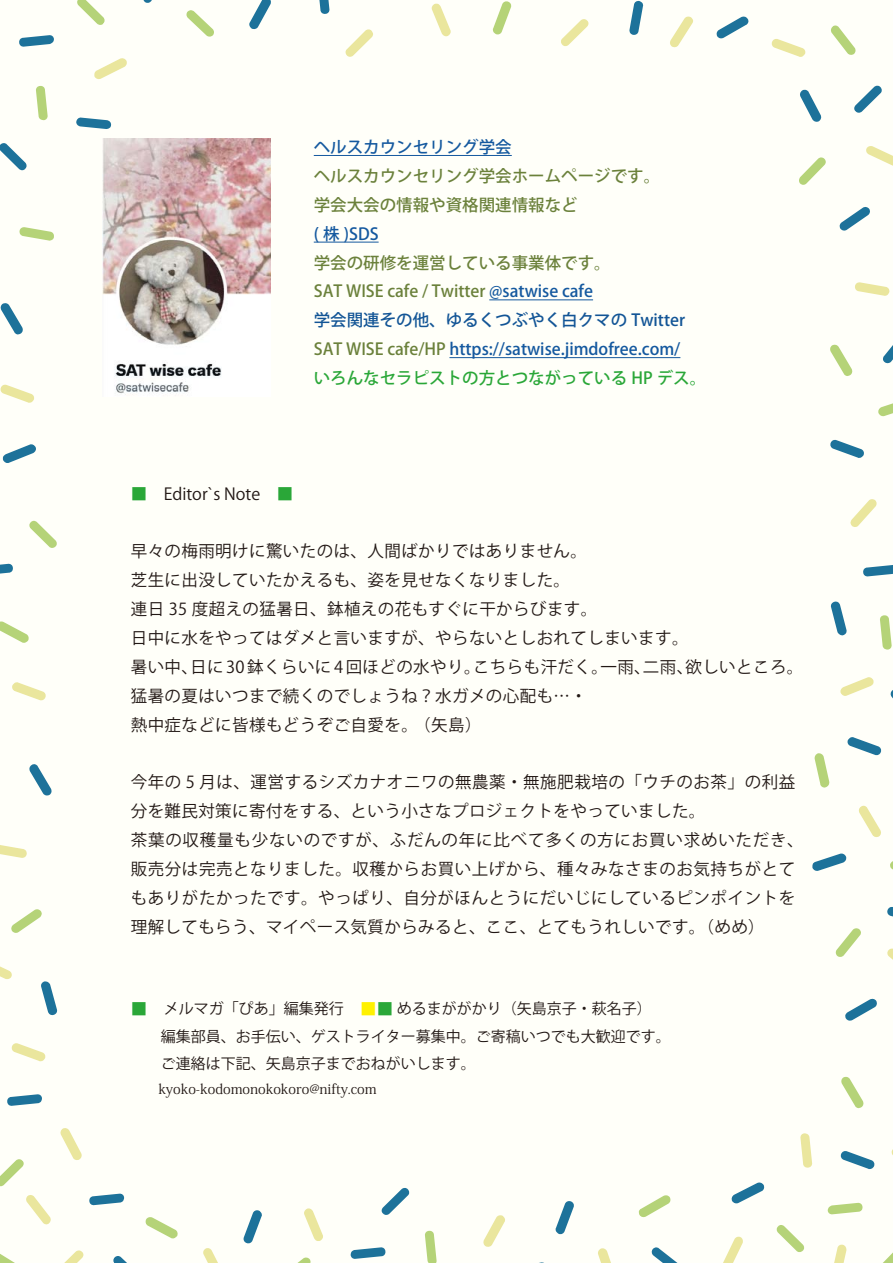
<style>
.page{position:relative;width:893px;height:1263px;background:#fffff9}
.page>*{position:absolute;margin:0;border:0;box-sizing:border-box;transform-origin:0 0}
.t1{font:16.5px/28.8px "Koz Go Pr 6 N";letter-spacing:.025em;color:#221815}
.t2{font:500 16.5px/28.8px "Koz Go Pr 6 N";color:#6b813b}
.t3{font:500 16.5px "Koz Go Pr 6 N";color:#15599f}
.t4{font:16.5px "Koz Go Pr 6 N";color:#221815}
.t5{font:16.5px "Koz Go Pr 6 N";color:#2aa738}
.t6{font:15px/26.2px "Koz Go Pr 6 N";color:#221815}
.t7{font:13.8px "Koz Min Pr 6 N";color:#221815}
.s1{color:#15599f}
.s2{color:#135596}
.s3{color:#2aa738}
.s4{font-size:16.5px;color:#fff100}
.s5{font-size:16.5px;color:#2aa738}
</style>
<div class="page">
<svg style="left:77px;top:0;width:28px;height:25px"></svg>
<svg style="left:36px;top:86px;width:12px;height:34px"></svg>
<svg style="left:19px;top:227px;width:35px;height:14px"></svg>
<svg style="left:0;top:1159px;width:24px;height:28px"></svg>
<svg style="left:145px;top:1217px;width:33px;height:21px"></svg>
<svg style="left:0;top:1254px;width:15px;height:9px"></svg>
<svg style="left:11px;top:909px;width:31px;height:24px"></svg>
<svg style="left:29px;top:521px;width:28px;height:27px"></svg>
<svg style="left:0;top:621px;width:29px;height:22px"></svg>
<svg style="left:776px;top:1225px;width:29px;height:27px"></svg>
<svg style="left:890px;top:861px;width:3px;height:9px"></svg>
<svg style="left:814px;top:753px;width:16px;height:35px"></svg>
<svg style="left:835px;top:928px;width:26px;height:29px"></svg>
<svg style="left:883px;top:1252px;width:10px;height:11px"></svg>
<svg style="left:831px;top:25px;width:25px;height:30px"></svg>
<svg style="left:880px;top:615px;width:12px;height:35px"></svg>
<svg style="left:799px;top:157px;width:27px;height:28px"></svg>
<svg style="left:830px;top:344px;width:23px;height:32px"></svg>
<svg style="left:492px;top:1px;width:20px;height:34px"></svg>
<svg style="left:186px;top:10px;width:28px;height:27px"></svg>
<svg style="left:878px;top:403px;width:15px;height:14px"></svg>
<svg style="left:297px;top:1257px;width:14px;height:6px"></svg>
<svg style="left:425px;top:1230px;width:12px;height:33px"></svg>
<svg style="left:639px;top:1195px;width:32px;height:22px"></svg>
<svg style="left:828px;top:1202px;width:35px;height:13px"></svg>
<svg style="left:841px;top:1076px;width:23px;height:32px"></svg>
<svg style="left:94px;top:58px;width:33px;height:21px"></svg>
<svg style="left:0;top:384px;width:34px;height:19px"></svg>
<svg style="left:561px;top:19px;width:27px;height:27px"></svg>
<svg style="left:771px;top:39px;width:35px;height:18px"></svg>
<svg style="left:64px;top:1250px;width:19px;height:13px"></svg>
<svg style="left:26px;top:1195px;width:25px;height:29px"></svg>
<svg style="left:0;top:966px;width:12px;height:13px"></svg>
<svg style="left:203px;top:1248px;width:15px;height:15px"></svg>
<svg style="left:0;top:845px;width:27px;height:13px"></svg>
<svg style="left:12px;top:682px;width:34px;height:19px"></svg>
<svg style="left:800px;top:1133px;width:12px;height:35px"></svg>
<svg style="left:723px;top:1236px;width:20px;height:27px"></svg>
<svg style="left:887px;top:948px;width:6px;height:12px"></svg>
<svg style="left:858px;top:805px;width:23px;height:32px"></svg>
<svg style="left:866px;top:146px;width:27px;height:20px"></svg>
<svg style="left:670px;top:16px;width:23px;height:32px"></svg>
<svg style="left:840px;top:677px;width:34px;height:19px"></svg>
<svg style="left:850px;top:499px;width:27px;height:28px"></svg>
<svg style="left:855px;top:282px;width:35px;height:14px"></svg>
<svg style="left:345px;top:29px;width:28px;height:28px"></svg>
<svg style="left:431px;top:4px;width:20px;height:33px"></svg>
<svg style="left:304px;top:1208px;width:19px;height:33px"></svg>
<svg style="left:483px;top:1215px;width:22px;height:32px"></svg>
<svg style="left:598px;top:1248px;width:13px;height:15px"></svg>
<svg style="left:60px;top:1128px;width:22px;height:32px"></svg>
<svg style="left:834px;top:1244px;width:12px;height:19px"></svg>
<svg style="left:11px;top:1043px;width:35px;height:18px"></svg>
<svg style="left:41px;top:981px;width:17px;height:35px"></svg>
<svg style="left:845px;top:998px;width:32px;height:23px"></svg>
<svg style="left:19px;top:35px;width:35px;height:12px"></svg>
<svg style="left:143px;top:0;width:9px;height:3px"></svg>
<svg style="left:76px;top:117px;width:35px;height:12px"></svg>
<svg style="left:0;top:143px;width:27px;height:27px"></svg>
<svg style="left:0;top:303px;width:23px;height:32px"></svg>
<svg style="left:629px;top:1px;width:14px;height:34px"></svg>
<svg style="left:716px;top:16px;width:33px;height:23px"></svg>
<svg style="left:89px;top:1193px;width:35px;height:12px"></svg>
<svg style="left:7px;top:1094px;width:35px;height:12px"></svg>
<svg style="left:113px;top:1256px;width:14px;height:7px"></svg>
<svg style="left:0;top:563px;width:13px;height:11px"></svg>
<svg style="left:3px;top:444px;width:33px;height:19px"></svg>
<svg style="left:29px;top:764px;width:23px;height:32px"></svg>
<svg style="left:731px;top:1182px;width:33px;height:22px"></svg>
<svg style="left:887px;top:907px;width:6px;height:10px"></svg>
<svg style="left:890px;top:690px;width:3px;height:9px"></svg>
<svg style="left:812px;top:853px;width:35px;height:18px"></svg>
<svg style="left:847px;top:737px;width:35px;height:19px"></svg>
<svg style="left:854px;top:85px;width:28px;height:28px"></svg>
<svg style="left:800px;top:90px;width:22px;height:32px"></svg>
<svg style="left:840px;top:207px;width:30px;height:24px"></svg>
<svg style="left:830px;top:601px;width:17px;height:35px"></svg>
<svg style="left:863px;top:565px;width:30px;height:12px"></svg>
<svg style="left:319px;top:0;width:11px;height:14px"></svg>
<svg style="left:249px;top:0;width:22px;height:30px"></svg>
<svg style="left:830px;top:439px;width:34px;height:19px"></svg>
<svg style="left:883px;top:345px;width:10px;height:19px"></svg>
<svg style="left:840px;top:1151px;width:35px;height:18px"></svg>
<svg style="left:243px;top:1210px;width:19px;height:34px"></svg>
<svg style="left:382px;top:1188px;width:28px;height:27px"></svg>
<svg style="left:351px;top:1247px;width:35px;height:12px"></svg>
<svg style="left:555px;top:1201px;width:19px;height:34px"></svg>
<svg style="left:651px;top:1247px;width:27px;height:16px"></svg>
<hr style="left:314px;top:155px;width:198px;height:1px;background:#15599f">
<hr style="left:314px;top:242px;width:65px;height:1px;background:#15599f">
<hr style="left:489px;top:299px;width:104px;height:1px;background:#15599f">
<hr style="left:449px;top:357px;width:231px;height:1px;background:#15599f">
<img style="left:102px;top:139px;width:168px;height:256px">
<p class="t3" style="left:314px;top:138px;width:199px">ヘルスカウンセリング学会</p>
<p class="t2" style="left:314px;top:162px;width:348px">ヘルスカウンセリング学会ホームページです。学会大会の情報や資格関連情報など</p>
<p class="t3" style="left:314px;top:224px;width:66px">株( )SDS</p>
<p class="t2" style="left:314px;top:248px;width:394px">学会の研修を運営している事業体です。<br>SAT WISE cafe / Twitter <span class="s1">@satwise cafe<br></span><span class="s2">学会関連その他、ゆるくつぶやく白クマの Twitter </span>SAT WISE cafe/HP <span class="s1">https://satwise.jimdofree.com/<br></span><span class="s3">いろんなセラピストの方とつながっている HP デス。</span></p>
<p class="t4" style="left:131px;top:484px;width:131px"><span class="s3">■</span>　Editor s` Note</p>
<p class="t5" style="left:277px;top:484px;width:18px">■</p>
<p class="t1" style="left:131px;top:537px;width:458px">早々の梅雨明けに驚いたのは、人間ばかりではありません。</p>
<p class="t1" style="left:131px;top:566px;width:441px">芝生に出没していたかえるも、姿を見せなくなりました。</p>
<p class="t1" style="left:131px;top:595px;width:468px">連日 35 度超えの猛暑日、鉢植えの花もすぐに干からびます。</p>
<p class="t1" style="left:131px;top:624px;width:559px">日中に水をやってはダメと言いますが、やらないとしおれてしまいます。</p>
<p class="t1" style="left:190px;top:653px;width:292px">日に30 鉢くらいに 4 回ほどの水やり。</p>
<p class="t1" style="left:473px;top:653px;width:136px">こちらも汗だく。</p>
<p class="t1" style="left:131px;top:653px;width:458px">暑い中、<br>猛暑の夏はいつまで続くのでしょうね？水ガメの心配も...・熱中症などに皆様もどうぞご自愛を。 （矢島(</p>
<p class="t1" style="left:685px;top:653px;width:119px">欲しいところ。</p>
<p class="t1" style="left:600px;top:653px;width:52px">一雨、</p>
<p class="t1" style="left:643px;top:653px;width:52px">二雨、</p>
<p class="t1" style="left:131px;top:768px;width:674px">今年の 5 月は、運営するシズカナオニワの無農薬・無施肥栽培の「ウチのお茶」の利益分を難民対策に寄付をする、という小さなプロジェクトをやっていました。<br>茶葉の収穫量も少ないのですが、ふだんの年に比べて多くの方にお買い求めいただき、販売分は完売となりました。収穫からお買い上げから、種々みなさまのお気持ちがとてもありがたかったです。やっぱり、自分がほんとうにだいじにしているピンポイントを理解してもらう、マイペース気質からみると、ここ、とてもうれしいです。（めめ(</p>
<p class="t6" style="left:360px;top:996px;width:293px"><span class="s4">■</span><span class="s5">■</span> めるまががかり（矢島京子・萩名子(</p>
<p class="t6" style="left:164px;top:996px;width:182px">メルマガ「ぴあ」編集発行</p>
<p class="t5" style="left:131px;top:999px;width:18px">■</p>
<p class="t6" style="left:131px;top:1024px;width:541px">　　編集部員、お手伝い、ゲストライター募集中。ご寄稿いつでも大歓迎です。　　ご連絡は下記、矢島京子までおねがいします。</p>
<p class="t7" style="left:131px;top:1081px;width:247px">　　kyoko-kodomonokokoro@nifty.com</p>
</div>
